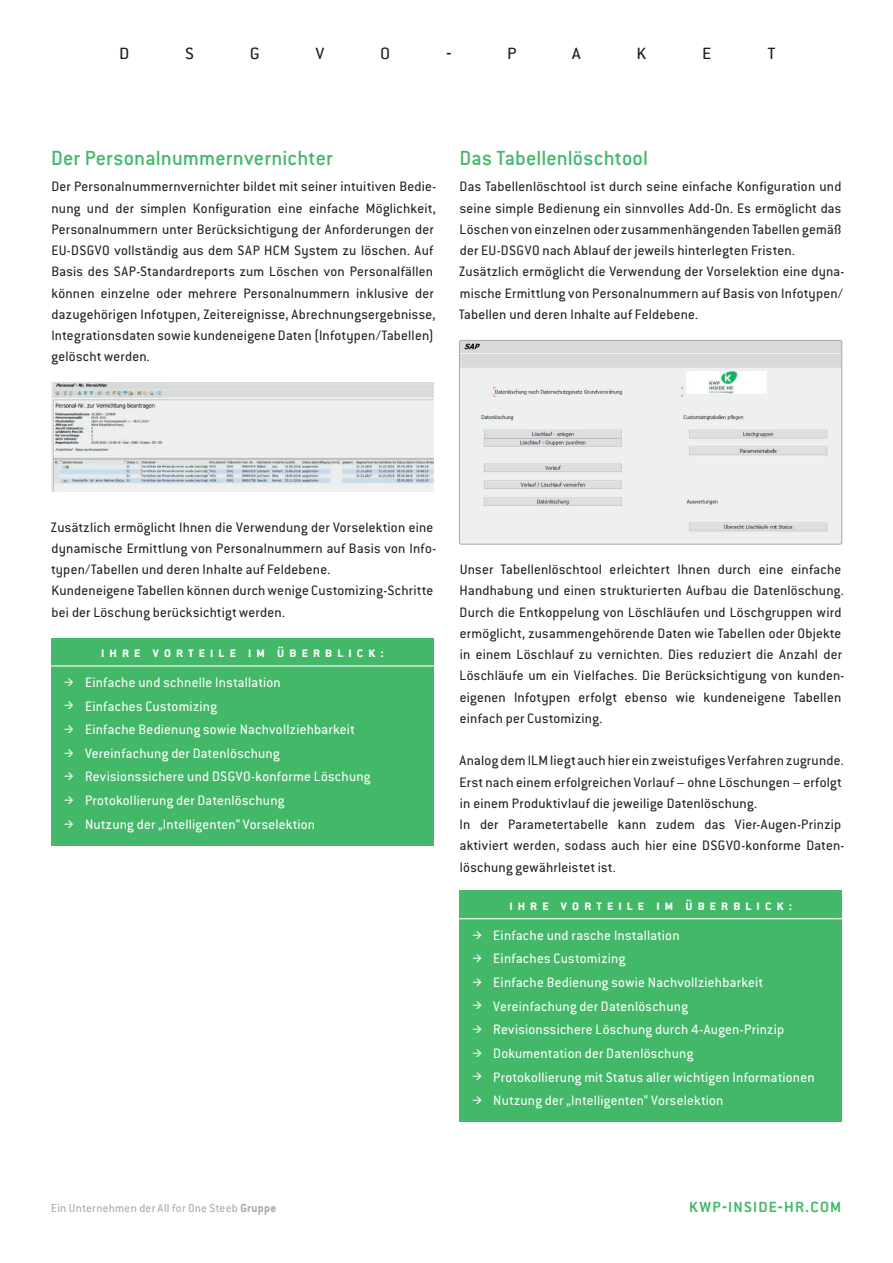
<style>
.page{position:relative;width:893px;height:1263px;background:#fff}
.page>*{position:absolute;margin:0;border:0;box-sizing:border-box;transform-origin:0 0}
.t1{font:300 24px "Conduit ITC Pro";color:#231f20}
.t2{font:500 22.5px "Conduit ITC Pro";letter-spacing:.005em;color:#44b869}
.t3{font:500 21px "Conduit ITC Pro";letter-spacing:-.005em;color:#44b869}
.t4{font:15px/21.3px "Conduit ITC Pro";letter-spacing:.015em;color:#231f20}
.t5{font:15px/23.7px "Conduit ITC Pro";letter-spacing:.02em;color:#fff}
.t6{font:700 15px "Conduit ITC Pro";letter-spacing:.3em;color:#fff}
.t7{font:12.75px "Conduit ITC Pro";letter-spacing:.02em;color:#a8a9ad}
.s1{font-weight:700}
</style>
<div class="page">
<div style="left:51px;top:638px;width:383px;height:208px;background:#44b869"></div>
<hr style="left:51px;top:665px;width:383px;height:1px;background:#fff">
<img style="left:459px;top:340px;width:383px;height:204px">
<div style="left:459px;top:340px;width:383px;height:204px;border:1px solid #a8a9ad;border-radius:2px"></div>
<div style="left:459px;top:891px;width:383px;height:231px;background:#44b869"></div>
<hr style="left:459px;top:918px;width:383px;height:1px;background:#fff">
<img style="left:51px;top:383px;width:383px;height:109px">
<h1 class="t1" style="left:118px;top:39px;width:13px">D</h1>
<h1 class="t1" style="left:184px;top:39px;width:12px">S</h1>
<h1 class="t1" style="left:249px;top:39px;width:13px">G</h1>
<h1 class="t1" style="left:315px;top:39px;width:11px">V</h1>
<h1 class="t1" style="left:380px;top:39px;width:13px">O</h1>
<h1 class="t1" style="left:446px;top:39px;width:73px">- P</h1>
<h1 class="t1" style="left:571px;top:39px;width:11px">a</h1>
<h1 class="t1" style="left:636px;top:39px;width:13px">k</h1>
<h1 class="t1" style="left:702px;top:39px;width:12px">e</h1>
<h1 class="t1" style="left:767px;top:39px;width:10px">t</h1>
<h2 class="t2" style="left:51px;top:145px;width:283px">Der Personalnummernvernichter</h2>
<p class="t4" style="left:51px;top:176px;width:386px">Der Personalnummernvernichter bildet mit seiner intuitiven Bedie&shy;nung und der simplen Konfiguration eine einfache Möglichkeit, Personalnummern unter Berücksichtigung der Anforderungen der EU-DSGVO vollständig aus dem SAP HCM System zu löschen. Auf Basis des SAP-Standardreports zum Löschen von Personalfällen können einzelne oder mehrere Personalnummern inklusive der dazugehörigen Infotypen, Zeitereignisse, Abrechnungsergebnisse, Integrationsdaten sowie kundeneigene Daten (Infotypen/Tabellen) gelöscht werden.</p>
<h2 class="t2" style="left:459px;top:145px;width:190px">Das Tabellenlöschtool</h2>
<p class="t4" style="left:459px;top:176px;width:387px">Das Tabellenlöschtool ist durch seine einfache Konfiguration und seine simple Bedienung ein sinnvolles Add-On. Es ermöglicht das Löschen von einzelnen oder zusammenhängenden Tabellen gemäß der EU-DSGVO nach Ablauf der jeweils hinterlegten Fristen.<br>Zusätzlich ermöglicht die Verwendung der Vorselektion eine dyna&shy;mische Ermittlung von Personalnummern auf Basis von Infotypen/ Tabellen und deren Inhalte auf Feldebene.</p>
<p class="t4" style="left:51px;top:516px;width:387px">Zusätzlich ermöglicht Ihnen die Verwendung der Vorselektion eine dynamische Ermittlung von Personalnummern auf Basis von Info&shy;typen/Tabellen und deren Inhalte auf Feldebene.<br>Kundeneigene Tabellen können durch wenige Customizing-Schritte bei der Löschung berücksichtigt werden.</p>
<p class="t6" style="left:101px;top:643px;width:285px">Ihre Vortei le i m Überbli ck:</p>
<p class="t5" style="left:85px;top:670px;width:287px">Einfache und schnelle Installation<br>Einfaches Customizing<br>Einfache Bedienung sowie Nachvollziehbarkeit Vereinfachung der Datenlöschung Revisionssichere und DSGVO-konforme Löschung Protokollierung der Datenlöschung<br>Nutzung der „Intelligenten“ Vorselektion</p>
<p class="t4" style="left:460px;top:559px;width:386px">Unser Tabellenlöschtool erleichtert Ihnen durch eine einfache Handhabung und einen strukturierten Aufbau die Datenlöschung.<br>Durch die Entkoppelung von Löschläufen und Löschgruppen wird ermöglicht, zusammengehörende Daten wie Tabellen oder Objekte in einem Löschlauf zu vernichten. Dies reduziert die Anzahl der Löschläufe um ein Vielfaches. Die Berücksichtigung von kunden&shy;eigenen Infotypen erfolgt ebenso wie kundeneigene Tabellen einfach per Customizing.</p>
<p class="t4" style="left:459px;top:750px;width:386px">Analog dem ILM liegt auch hier ein zweistufiges Verfahren zugrunde.<br>Erst nach einem erfolgreichen Vorlauf – ohne Löschungen – erfolgt in einem Produktivlauf die jeweilige Datenlöschung.<br>In der Parametertabelle kann zudem das Vier-Augen-Prinzip aktiviert werden, sodass auch hier eine DSGVO-konforme Daten&shy;löschung gewährleistet ist.</p>
<p class="t6" style="left:509px;top:896px;width:285px">Ihre Vortei le i m Überbli ck:</p>
<p class="t5" style="left:493px;top:923px;width:323px">Einfache und rasche Installation<br>Einfaches Customizing<br>Einfache Bedienung sowie Nachvollziehbarkeit Vereinfachung der Datenlöschung<br>Revisionssichere Löschung durch 4-Augen-Prinzip Dokumentation der Datenlöschung<br>Protokollierung mit Status aller wichtigen Informationen Nutzung der „Intelligenten“ Vorselektion</p>
<p class="t7" style="left:51px;top:1201px;width:227px">Ein Unternehmen der All for One Steeb <span class="s1">Gruppe</span></p>
<h3 class="t3" style="left:688px;top:1193px;width:155px">kwp-inside-hr.com</h3>
</div>
